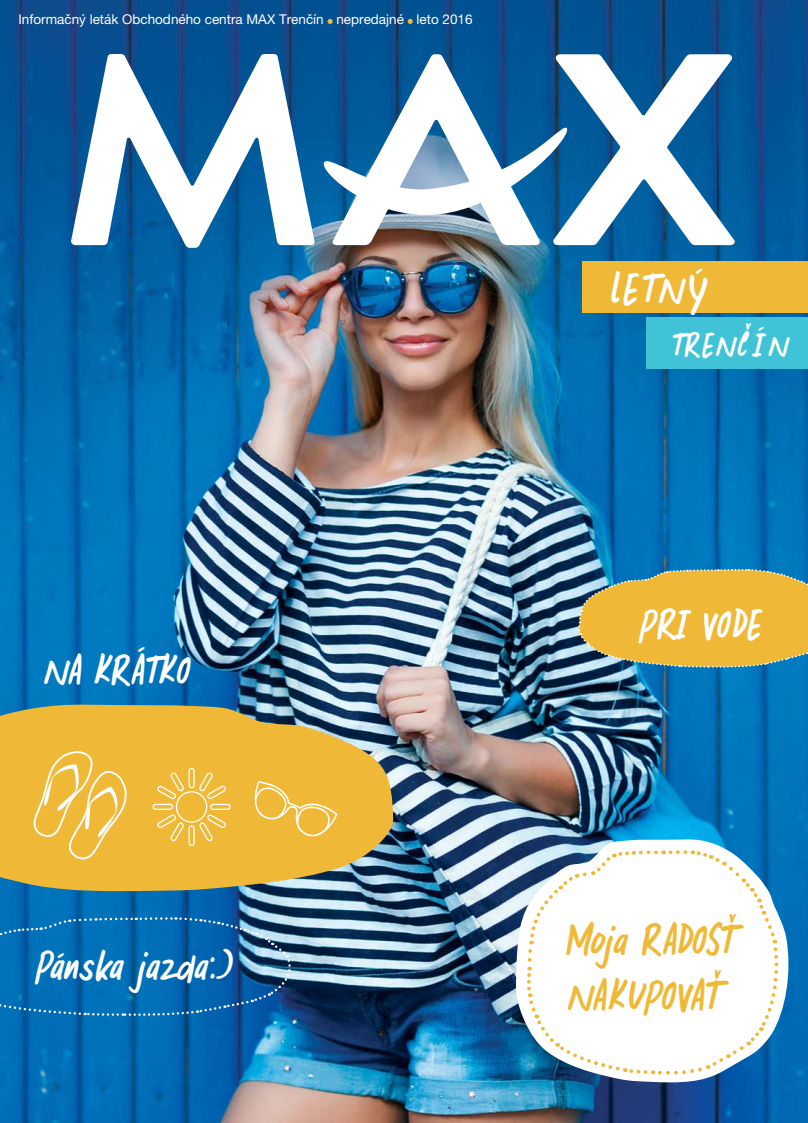
<style>
.page{position:relative;width:808px;height:1123px;background:#fff}
.page>*{position:absolute;margin:0;border:0;box-sizing:border-box;transform-origin:0 0}
.t1{font:42.45px/55.3px "Pandanus";letter-spacing:-.065em;color:#efb937}
.t2{font:42.45px "Pandanus";letter-spacing:.04em;color:#fff}
.t3{font:40.8px "Pandanus";letter-spacing:-.06em;color:#fff}
.t4{font:33px "Pandanus";letter-spacing:.025em;color:#fff}
.t5{font:13.5px "Helvetica Neue LT Pro";color:#fff}
</style>
<div class="page">
<img style="left:0;top:0;width:808px;height:1122px">
<div style="left:583px;top:261px;width:225px;height:52px;background:#efb937"></div>
<svg style="left:328px;top:19px;width:5px;height:5px"></svg>
<svg style="left:408px;top:19px;width:5px;height:5px"></svg>
<svg style="left:71px;top:54px;width:244px;height:194px"></svg>
<svg style="left:570px;top:54px;width:165px;height:191px"></svg>
<svg style="left:322px;top:54px;width:248px;height:191px"></svg>
<svg style="left:515px;top:839px;width:277px;height:244px"></svg>
<svg style="left:525px;top:848px;width:254px;height:228px"></svg>
<svg style="left:0;top:704px;width:394px;height:187px;fill:#efb937"></svg>
<div style="left:647px;top:317px;width:161px;height:52px;background:#40c3d6"></div>
<svg style="left:0;top:916px;width:292px;height:101px"></svg>
<svg style="left:578px;top:568px;width:230px;height:100px"></svg>
<svg style="left:33px;top:751px;width:94px;height:109px"></svg>
<svg style="left:152px;top:767px;width:79px;height:79px"></svg>
<svg style="left:253px;top:781px;width:85px;height:57px"></svg>
<p class="t5" style="left:18px;top:14px;width:456px">Informačný leták Obchodného centra MAX Trenčín nepredajné leto 2016</p>
<h1 class="t2" style="left:611px;top:263px;width:99px">LETNÝ</h1>
<h3 class="t4" style="left:672px;top:325px;width:120px">TRENČÍN</h3>
<h2 class="t3" style="left:44px;top:646px;width:150px">NA KRÁTKO</h2>
<h2 class="t3" style="left:34px;top:941px;width:201px">Pánska jazda:)</h2>
<h2 class="t3" style="left:638px;top:599px;width:127px">PRI VODE</h2>
<h1 class="t1" style="left:566px;top:912px;width:181px">Moja RADOSŤ<br>NAKUPOVAŤ</h1>
</div>
